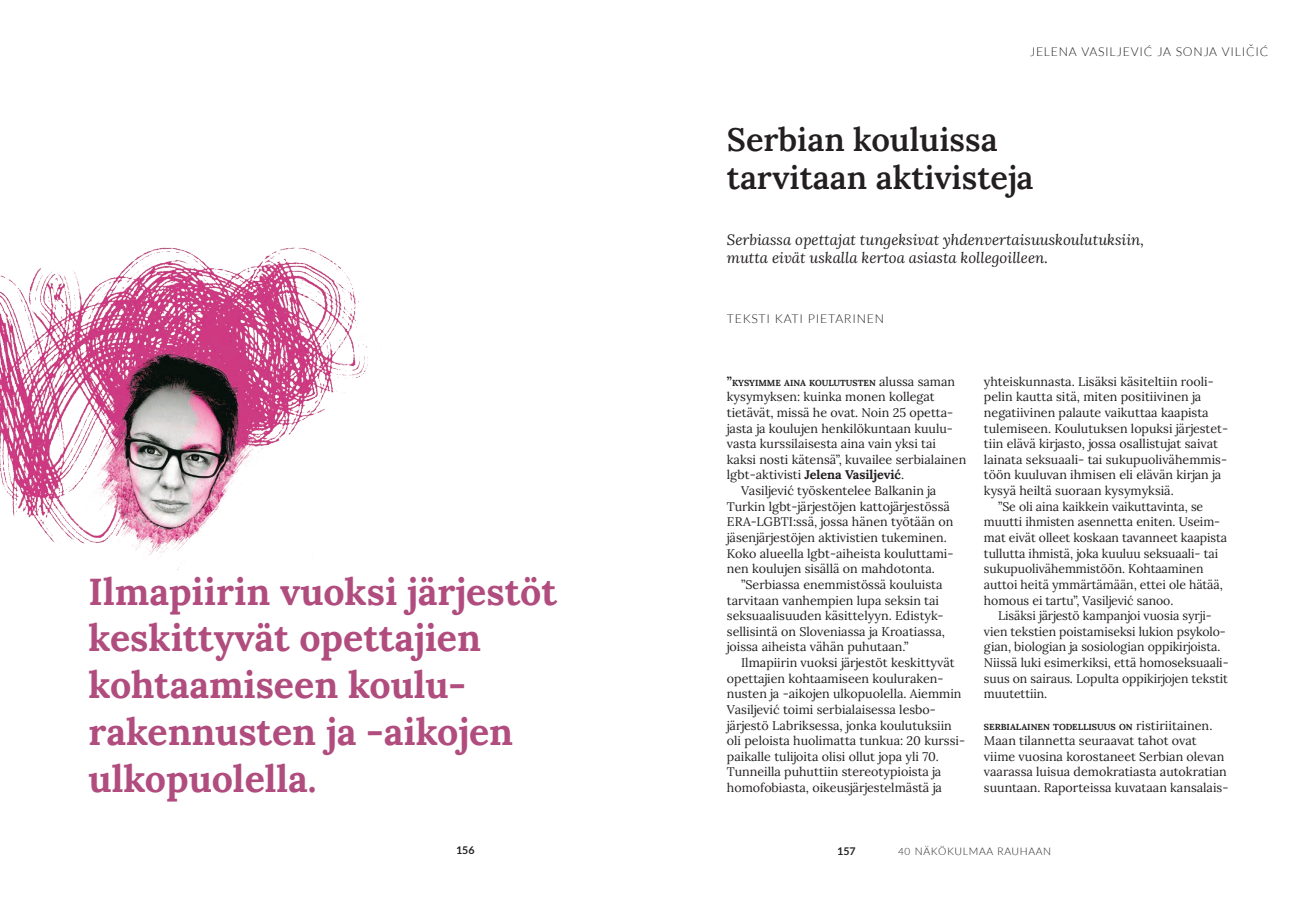
<style>
.page{position:relative;width:1312px;height:904px;background:#fff}
.page>*{position:absolute;margin:0;border:0;box-sizing:border-box;transform-origin:0 0}
.nosto{font:700 37.5px/46.9px "Lora";color:#b04d7e}
.otsikko{font:600 32.5px/37.5px "Lora";color:#231f20}
.ingressi{font:italic 15px/18.1px "Lora";color:#231f20}
.leipis_sis{font:12.5px/15.6px "Lora";color:#231f20}
.leipis_alkukorostus{font:12.5px/15.6px "Lora";color:#231f20}
.leipis{font:12.5px/15.6px "Lora";color:#231f20}
.kirjoittajan_nimi{font:300 12.25px "Lato";letter-spacing:.055em;color:#231f20}
.t1{font:700 10.62px "Lato";color:#231f20}
.t2{font:300 10.5px "Lato";letter-spacing:.06em;color:#231f20}
.leipis_alkukorostus-2{font:700 8.75px "Lora";color:#231f20}
.s1{font-size:12.5px}
.s2{font-weight:400;font-size:12.5px}
.s3{font-weight:700}
.s4{font-style:inherit}
.s5{font-size:10px}
</style>
<div class="page">
<img style="left:0;top:247px;width:368px;height:323px">
<p class="kirjoittajan_nimi" style="left:1029px;top:45px;width:240px">JELENA VASILJEVIĆ JA SONJA VILICIĆ</p>
<p class="otsikko" style="left:726px;top:119px;width:308px">Serbian kouluissa tarvitaan aktivisteja</p>
<p class="ingressi" style="left:726px;top:230px;width:418px">Serbiassa opettajat tungeksivat yhdenvertaisuuskoulutuksiin, mutta eivät uskalla kertoa asiasta kollegoilleen.</p>
<p class="nosto" style="left:89px;top:565px;width:469px">Ilmapiirin vuoksi järjestöt keskittyvät opettajien kohtaamiseen koulu&shy;rakennusten ja -aikojen ulkopuolella.</p>
<p class="kirjoittajan_nimi" style="left:726px;top:312px;width:158px">TEKSTI KATI PIETARINEN</p>
<p class="leipis_alkukorostus-2" style="left:726px;top:376px;width:230px"><span class="s1">”</span>KYSYIMME AINA KOULUTUSTEN <span class="s2">alussa saman</span></p>
<p class="leipis_alkukorostus" style="left:726px;top:388px;width:241px">kysymyksen: kuinka monen kollegat tietävät, missä he ovat. Noin 25 opetta&shy;jasta ja koulujen henkilökuntaan kuulu&shy;vasta kurssilaisesta aina vain yksi tai kaksi nosti kätensä”, kuvailee serbialainen lgbt-aktivisti <span class="s3">Jelena Vasiljević</span>.</p>
<p class="leipis_sis" style="left:726px;top:482px;width:224px;text-indent:14px">Vasiljević työskentelee Balkanin ja<br>Turkin lgbt-järjestöjen kattojärjestössä<br><span class="s4">ERA</span></p>
<p class="leipis_sis" style="left:726px;top:513px;width:228px;text-indent:24px"><span class="s4">-LGBTI</span> :ssä, jossa hänen työtään on jäsenjärjestöjen aktivistien tukeminen.<br>Koko alueella lgbt-aiheista kouluttami&shy;nen koulujen sisällä on mahdotonta.</p>
<p class="leipis_sis" style="left:726px;top:576px;width:219px;text-indent:14px">”Serbiassa enemmistössä kouluista tarvitaan vanhempien lupa seksin tai seksuaalisuuden käsittelyyn. Edistyk&shy;sellisintä on Sloveniassa ja Kroatiassa, joissa aiheista vähän puhutaan.”</p>
<p class="leipis_sis" style="left:726px;top:654px;width:240px;text-indent:14px">Ilmapiirin vuoksi järjestöt keskittyvät opettajien kohtaamiseen kouluraken&shy;nusten ja -aikojen ulkopuolella. Aiemmin Vasiljević toimi serbialaisessa lesbo&shy;järjestö Labriksessa, jonka koulutuksiin oli peloista huolimatta tunkua: 20 kurssi&shy;paikalle tulijoita olisi ollut jopa yli 70.<br>Tunneilla puhuttiin stereotypioista ja homofobiasta, oikeusjärjestelmästä ja</p>
<p class="leipis_sis" style="left:983px;top:372px;width:245px">yhteiskunnasta. Lisäksi käsiteltiin rooli&shy;pelin kautta sitä, miten positiivinen ja negatiivinen palaute vaikuttaa kaapista tulemiseen. Koulutuksen lopuksi järjestet&shy;tiin elävä kirjasto, jossa osallistujat saivat lainata seksuaali- tai sukupuolivähemmis&shy;töön kuuluvan ihmisen eli elävän kirjan ja kysyä heiltä suoraan kysymyksiä.</p>
<p class="leipis_sis" style="left:983px;top:497px;width:245px;text-indent:14px">”Se oli aina kaikkein vaikuttavinta, se muutti ihmisten asennetta eniten. Useim&shy;mat eivät olleet koskaan tavanneet kaapista tullutta ihmistä, joka kuuluu seksuaali- tai sukupuolivähemmistöön. Kohtaaminen auttoi heitä ymmärtämään, ettei ole hätää, homous ei tartu”, Vasiljević sanoo.</p>
<p class="leipis_sis" style="left:983px;top:607px;width:246px;text-indent:14px">Lisäksi järjestö kampanjoi vuosia syrji&shy;vien tekstien poistamiseksi lukion psykolo&shy;gian, biologian ja sosiologian oppikirjoista.<br>Niissä luki esimerkiksi, että homoseksuaali&shy;suus on sairaus. Lopulta oppikirjojen tekstit muutettiin.</p>
<p class="leipis_alkukorostus-2" style="left:983px;top:719px;width:230px">SERBIALAINEN TODELLISUUS ON <span class="s2">ristiriitainen.</span></p>
<p class="leipis" style="left:983px;top:732px;width:246px">Maan tilannetta seuraavat tahot ovat viime vuosina korostaneet Serbian olevan vaarassa luisua demokratiasta autokratian suuntaan. Raporteissa kuvataan kansalais-</p>
<p class="t1" style="left:456px;top:843px;width:20px">156</p>
<p class="t1" style="left:837px;top:844px;width:20px">157</p>
<p class="t2" style="left:898px;top:845px;width:154px"><span class="s5">40</span> NÄKÖKULMAA RAUHAAN</p>
</div>
